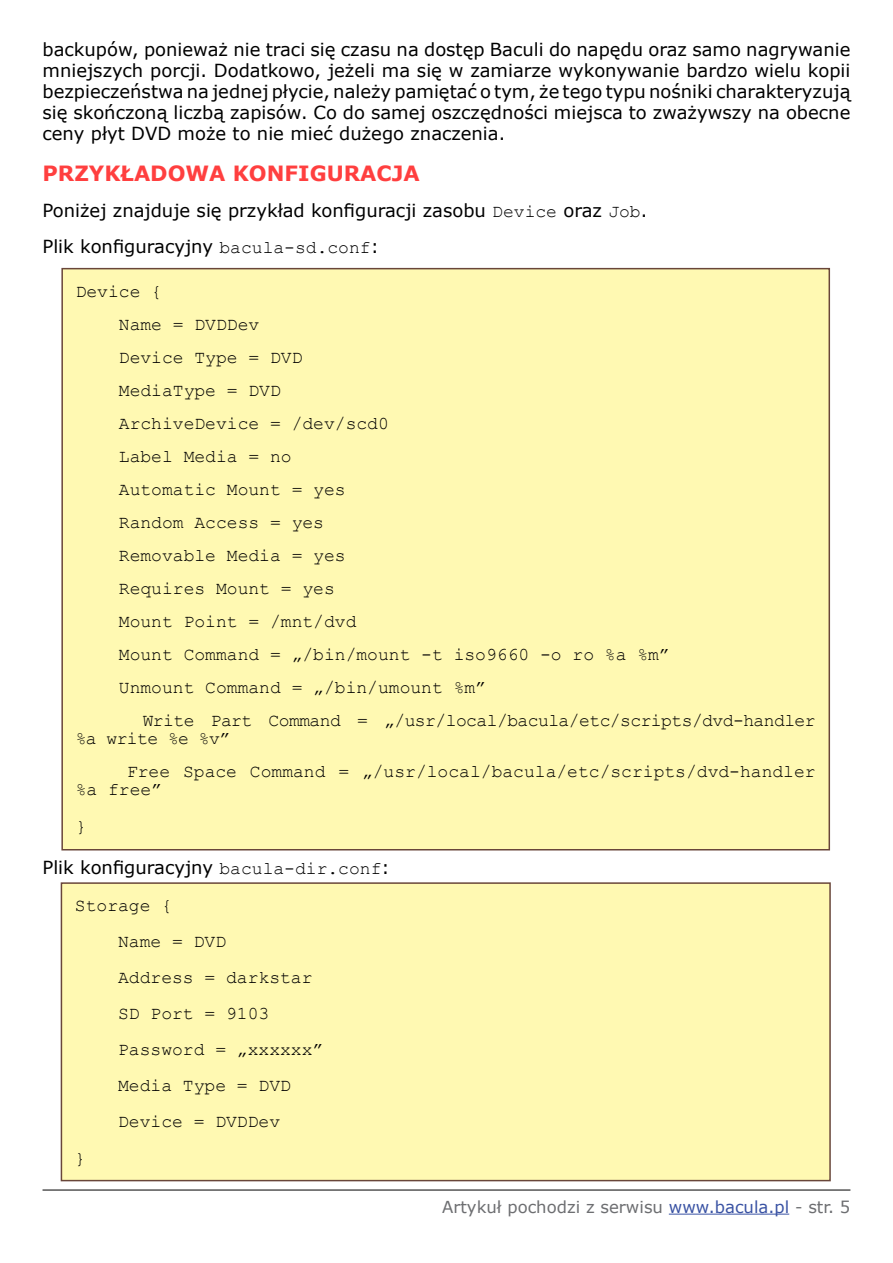
<style>
.page{position:relative;width:893px;height:1263px;background:#fff}
.page>*{position:absolute;margin:0;border:0;box-sizing:border-box;transform-origin:0 0}
.t1{font:700 21px "Verdana";color:#ff3f3f}
.t2{font:18px/21px "Verdana";color:#000;text-align:justify}
.t3{font:18px/33px "Courier New";color:#000}
.t4{font:18px/18px "Courier New";letter-spacing:-.03em;color:#000}
.t5{font:16.5px "Verdana";color:#6d6e71}
.s1{font-family:"Courier New"}
.s2{color:#3a53a4}
</style>
<div class="page">
<hr style="left:43px;top:1190px;width:807px;height:1px;background:#000">
<hr style="left:669px;top:1213px;width:120px;height:1px;background:#3a53a4">
<div style="left:62px;top:269px;width:767px;height:581px;background:#fff9b2"></div>
<div style="left:61px;top:883px;width:769px;height:297px;background:#fff9b2"></div>
<div style="left:61px;top:882px;width:770px;height:299px;border:2px solid #69463a"></div>
<p class="t2" style="left:43px;top:39px;width:809px">backupów, ponieważ nie traci się czasu na dostęp Baculi do napędu oraz samo nagrywanie mniejszych porcji. Dodatkowo, jeżeli ma się w zamiarze wykonywanie bardzo wielu kopii bezpieczeństwa na jednej płycie, należy pamiętać o tym, że tego typu nośniki charakteryzują się skończoną liczbą zapisów. Co do samej oszczędności miejsca to zważywszy na obecne ceny płyt DVD może to nie mieć dużego znaczenia.</p>
<p class="t1" style="left:43px;top:159px;width:379px">PRZYKŁADOWA KONFIGURACJA</p>
<p class="t2" style="left:43px;top:191px;width:606px;line-height:36.6px">Poniżej znajduje się przykład konfiguracji zasobu <span class="s1">Device</span> oraz <span class="s1">Job</span>.<br>Plik konfiguracyjny <span class="s1">bacula-sd.conf</span>:</p>
<p class="t3" style="left:119px;top:275px;width:552px;text-indent:-43px">Device {<br>Name = DVDDev<br>Device Type = DVD<br>MediaType = DVD<br>ArchiveDevice = /dev/scd0<br>Label Media = no<br>Automatic Mount = yes<br>Random Access = yes<br>Removable Media = yes<br>Requires Mount = yes<br>Mount Point = /mnt/dvd<br>Mount Command = „/bin/mount -t iso9660 -o ro %a %m”<br>Unmount Command = „/bin/umount %m”</p>
<p class="t4" style="left:76px;top:711px;width:741px;text-indent:67px">Write Part Command = „/usr/local/bacula/etc/scripts/dvd-handler %a write %e %v”</p>
<p class="t3" style="left:76px;top:762px;width:741px;line-height:18px;text-indent:51px">Free Space Command = „/usr/local/bacula/etc/scripts/dvd-handler %a free”</p>
<p class="t3" style="left:76px;top:809px;width:12px">}</p>
<p class="t2" style="left:43px;top:856px;width:349px">Plik konfiguracyjny <span class="s1">bacula-dir.conf</span>:</p>
<p class="t3" style="left:75px;top:888px;width:99px">Storage {</p>
<p class="t3" style="left:118px;top:924px;width:109px">Name = DVD</p>
<p class="t3" style="left:118px;top:960px;width:196px">Address = darkstar</p>
<p class="t3" style="left:118px;top:996px;width:153px">SD Port = 9103</p>
<p class="t3" style="left:118px;top:1032px;width:207px">Password = „xxxxxx”</p>
<p class="t3" style="left:118px;top:1068px;width:174px">Media Type = DVD</p>
<p class="t3" style="left:118px;top:1104px;width:163px">Device = DVDDev</p>
<p class="t3" style="left:75px;top:1141px;width:12px">}</p>
<p class="t5" style="left:442px;top:1196px;width:410px">Artykuł pochodzi z serwisu <span class="s2">www.bacula.pl</span> - str. 5</p>
</div>
